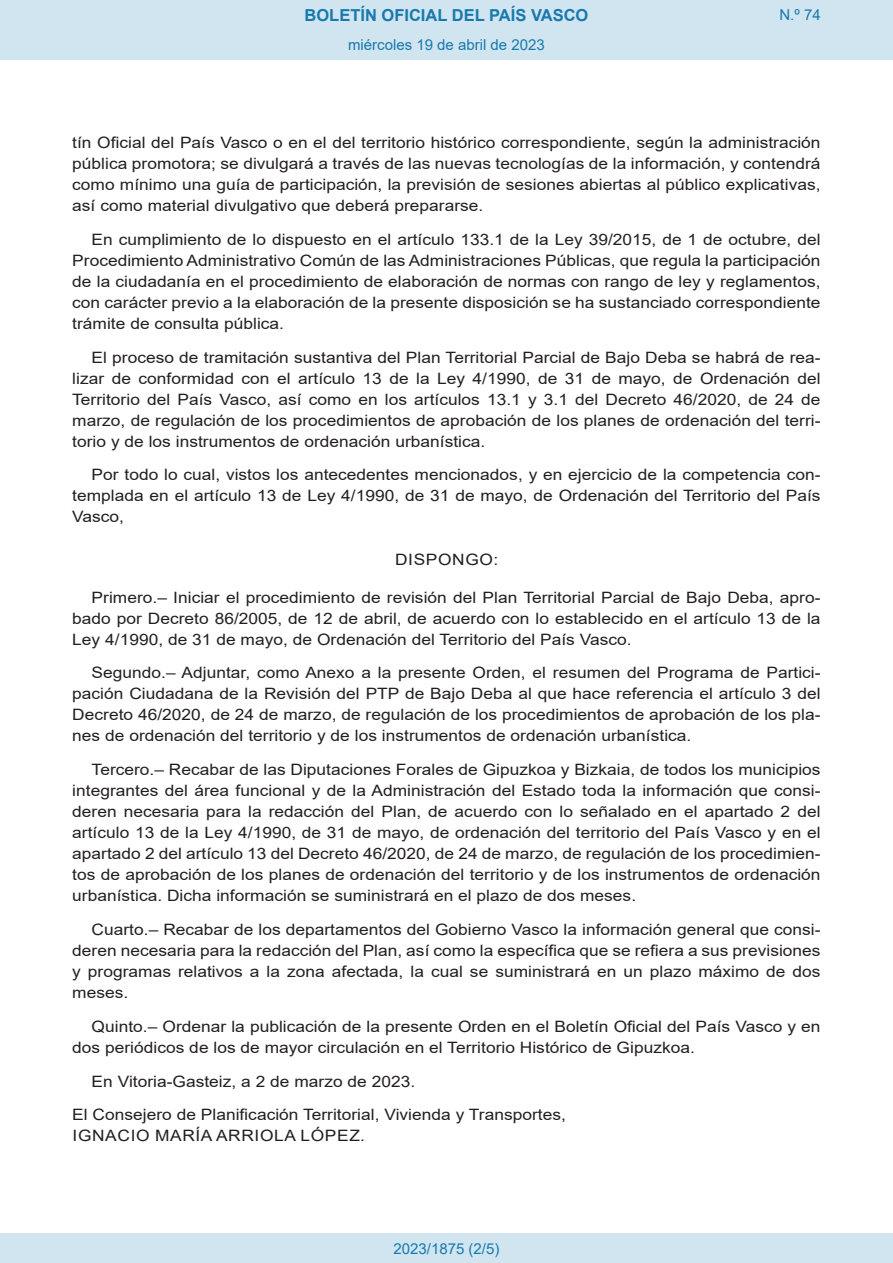
<style>
.page{position:relative;width:893px;height:1263px;background:#fff}
.page>*{position:absolute;margin:0;border:0;box-sizing:border-box;transform-origin:0 0}
.t1{font:700 16.5px "Arial";color:#1879ad}
.BOPVDetalle{font:15.6px/21px "Arial";color:#231f20;text-align:justify;scale:1.11 1}
.BOPVFirmaPuesto{font:15.6px "Arial";color:#231f20;scale:1.11 1}
.BOPVFirmaLugFec{font:15.6px "Arial";color:#231f20;scale:1.11 1}
.BOPVFirmaNombre{font:15.6px "Arial";letter-spacing:.035em;color:#231f20;scale:1.11 1}
.BOPVClave{font:15.6px "Arial";letter-spacing:.035em;color:#231f20;scale:1.11 1}
.Paginacion_Centro{font:15px "Arial";color:#1879ad}
</style>
<div class="page">
<div style="left:0;top:0;width:893px;height:60px;background:#d0e5f0"></div>
<div style="left:0;top:1233px;width:893px;height:30px;background:#d0e5f0"></div>
<p class="t1" style="left:305px;top:3px;width:285px">BOLETÍN OFICIAL DEL PAÍS VASCO</p>
<p class="Paginacion_Centro" style="left:348px;top:35px;width:198px">miércoles 19 de abril de 2023</p>
<p class="Paginacion_Centro" style="left:779px;top:5px;width:43px">N.º 74</p>
<p class="BOPVDetalle" style="left:72px;top:132px;width:676px">tín Oficial del País Vasco o en el del territorio histórico correspondiente, según la administración pública promotora; se divulgará a través de las nuevas tecnologías de la información, y contendrá como mínimo una guía de participación, la previsión de sesiones abiertas al público explicativas, así como material divulgativo que deberá prepararse.</p>
<p class="BOPVDetalle" style="left:72px;top:229px;width:676px;text-indent:19px">En cumplimiento de lo dispuesto en el artículo 133.1 de la Ley 39/2015, de 1 de octubre, del Procedimiento Administrativo Común de las Administraciones Públicas, que regula la participación de la ciudadanía en el procedimiento de elaboración de normas con rango de ley y reglamentos, con carácter previo a la elaboración de la presente disposición se ha sustanciado correspondiente trámite de consulta pública.</p>
<p class="BOPVDetalle" style="left:72px;top:347px;width:676px;text-indent:19px">El proceso de tramitación sustantiva del Plan Territorial Parcial de Bajo Deba se habrá de rea&shy;lizar de conformidad con el artículo 13 de la Ley 4/1990, de 31 de mayo, de Ordenación del Territorio del País Vasco, así como en los artículos 13.1 y 3.1 del Decreto 46/2020, de 24 de marzo, de regulación de los procedimientos de aprobación de los planes de ordenación del terri&shy;torio y de los instrumentos de ordenación urbanística.</p>
<p class="BOPVDetalle" style="left:72px;top:464px;width:676px;text-indent:19px">Por todo lo cual, vistos los antecedentes mencionados, y en ejercicio de la competencia con&shy;templada en el artículo 13 de Ley 4/1990, de 31 de mayo, de Ordenación del Territorio del País Vasco,</p>
<p class="BOPVClave" style="left:395px;top:548px;width:94px">DISPONGO:</p>
<p class="BOPVDetalle" style="left:72px;top:587px;width:676px;text-indent:19px">Primero.– Iniciar el procedimiento de revisión del Plan Territorial Parcial de Bajo Deba, apro&shy;bado por Decreto 86/2005, de 12 de abril, de acuerdo con lo establecido en el artículo 13 de la Ley 4/1990, de 31 de mayo, de Ordenación del Territorio del País Vasco.</p>
<p class="BOPVDetalle" style="left:72px;top:662px;width:676px;text-indent:19px">Segundo.– Adjuntar, como Anexo a la presente Orden, el resumen del Programa de Partici&shy;pación Ciudadana de la Revisión del PTP de Bajo Deba al que hace referencia el artículo 3 del Decreto 46/2020, de 24 de marzo, de regulación de los procedimientos de aprobación de los pla&shy;nes de ordenación del territorio y de los instrumentos de ordenación urbanística.</p>
<p class="BOPVDetalle" style="left:72px;top:759px;width:676px;text-indent:19px">Tercero.– Recabar de las Diputaciones Forales de Gipuzkoa y Bizkaia, de todos los municipios integrantes del área funcional y de la Administración del Estado toda la información que consi&shy;deren necesaria para la redacción del Plan, de acuerdo con lo señalado en el apartado 2 del artículo 13 de la Ley 4/1990, de 31 de mayo, de ordenación del territorio del País Vasco y en el apartado 2 del artículo 13 del Decreto 46/2020, de 24 de marzo, de regulación de los procedimien&shy;tos de aprobación de los planes de ordenación del territorio y de los instrumentos de ordenación urbanística. Dicha información se suministrará en el plazo de dos meses.</p>
<p class="BOPVDetalle" style="left:72px;top:919px;width:676px;text-indent:19px">Cuarto.– Recabar de los departamentos del Gobierno Vasco la información general que consi&shy;deren necesaria para la redacción del Plan, así como la específica que se refiera a sus previsiones y programas relativos a la zona afectada, la cual se suministrará en un plazo máximo de dos meses.</p>
<p class="BOPVDetalle" style="left:72px;top:1016px;width:676px;text-indent:19px">Quinto.– Ordenar la publicación de la presente Orden en el Boletín Oficial del País Vasco y en dos periódicos de los de mayor circulación en el Territorio Histórico de Gipuzkoa.</p>
<p class="BOPVFirmaLugFec" style="left:92px;top:1070px;width:293px">En Vitoria-Gasteiz, a 2 de marzo de 2023.</p>
<p class="BOPVFirmaPuesto" style="left:72px;top:1104px;width:446px">El Consejero de Planificación Territorial, Vivienda y Transportes,</p>
<p class="BOPVFirmaNombre" style="left:73px;top:1125px;width:265px">IGNACIO MARÍA ARRIOLA LÓPEZ.</p>
<p class="Paginacion_Centro" style="left:393px;top:1238px;width:107px">2023/1875 (2/5)</p>
</div>
